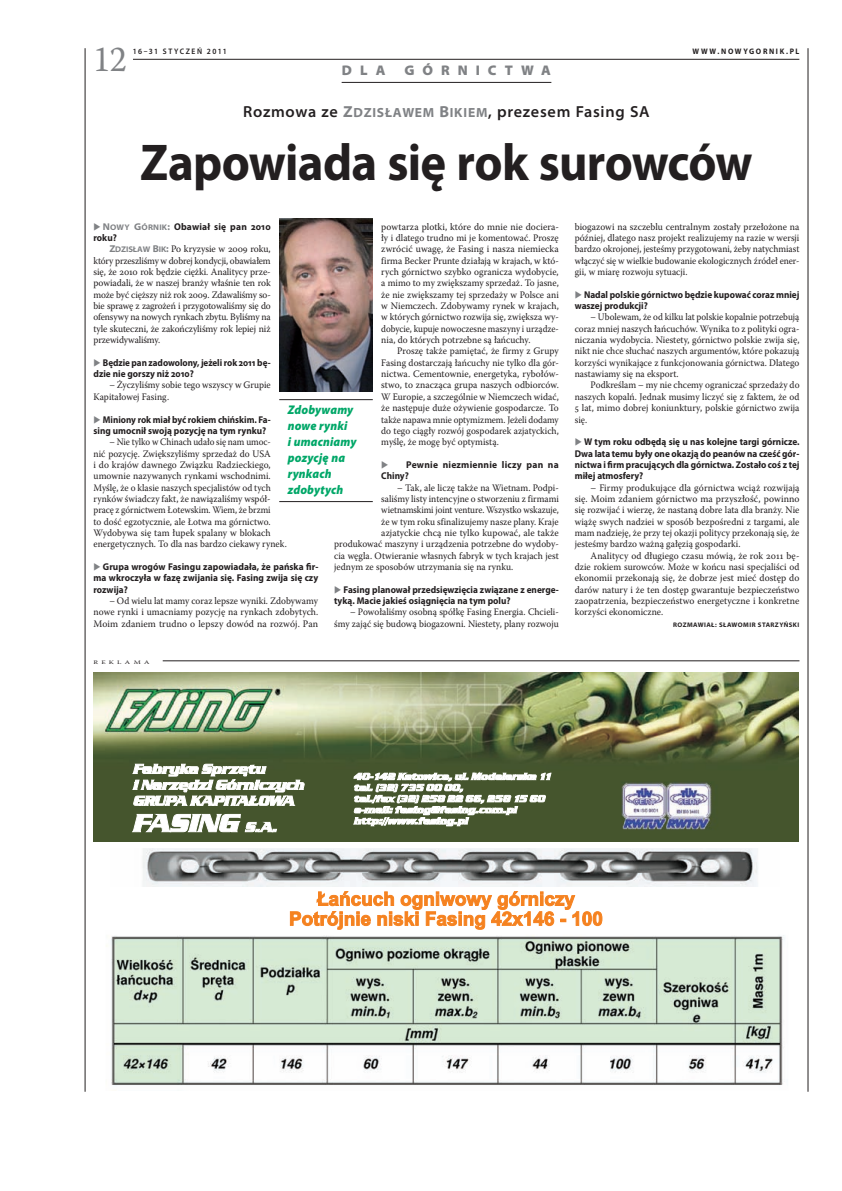
<style>
.page{position:relative;width:842px;height:1191px;background:#fff}
.page>*{position:absolute;margin:0;border:0;box-sizing:border-box;transform-origin:0 0}
.t1{font:700 52px "Myriad Pro";letter-spacing:-.015em;color:#231f20;scale:.94 1}
.t2{font:36px "Warnock Pro";color:#808285;scale:.94 1}
.t3{font:600 semi-expanded 16px "Myriad Pro";letter-spacing:.05em;color:#231f20;scale:.94 1}
.t4{font:900 semi-expanded 14px "Myriad Pro";letter-spacing:.605em;color:#808285;scale:.94 1}
.t5{font:italic 900 12.6px/16px "Myriad Pro";letter-spacing:.01em;color:#00a768;scale:.94 1}
.t6{font:9.9px/11.3px "Warnock Pro";color:#231f20;text-align:justify;scale:.96 1}
.t7{font:9.9px/11.3px "Warnock Pro";color:#231f20;text-align:justify;scale:.95 1}
.t8{font:9.9px/11.3px "Warnock Pro";color:#231f20;text-align:justify;scale:.94 1}
.t9{font:9.9px/11.3px "Warnock Pro";color:#231f20;scale:.91 1}
.t10{font:9.9px/11.3px "Warnock Pro";color:#231f20;text-align:justify;scale:.92 1}
.t11{font:9.9px/11.3px "Warnock Pro";color:#231f20;scale:.93 1}
.t12{font:700 9.8px/11.3px "Myriad Pro";color:#231f20;scale:.94 1}
.t13{font:700 9.8px/11.3px "Myriad Pro";color:#231f20;text-align:justify;scale:.95 1}
.t14{font:700 9.8px/11.3px "Myriad Pro";color:#231f20;scale:.93 1}
.t15{font:700 9.8px/11.3px "Myriad Pro";color:#231f20;scale:.92 1}
.t16{font:700 9.8px/11.3px "Myriad Pro";letter-spacing:.02em;color:#231f20}
.t17{font:700 9.8px/11.3px "Myriad Pro";letter-spacing:.025em;color:#231f20}
.t18{font:700 8px "Myriad Pro";letter-spacing:.215em;color:#231f20;scale:.94 1}
.t19{font:600 8px "Myriad Pro";letter-spacing:.205em;color:#231f20;scale:.94 1}
.t20{font:700 semi-expanded 6.6px "Myriad Pro";letter-spacing:.07em;color:#231f20;scale:.94 1}
.t21{font:5.3px "Warnock Pro";color:#231f20;scale:1.43 1}
.s1{font-family:"Myriad Pro Bold Semi Ext SC830";font-weight:400;font-stretch:normal;color:#808285}
.s2{font-family:"Myriad Pro Bold Semi Ext SC830";font-weight:400;font-stretch:normal;font-size:13.3px;color:#808285}
.s3{font-family:"Myriad Pro Bold Semi Ext SC830";font-weight:400;color:#808285}
.s4{font-family:"Myriad Pro Bold Semi Ext SC830";font-weight:400;font-size:8.2px;color:#808285}
.s5{font-family:"Myriad Pro Bold Semi Ext SC830";color:#808285}
.s6{font-family:"Myriad Pro Bold Semi Ext SC830";font-size:8.2px;color:#808285}
</style>
<div class="page">
<hr style="left:133px;top:59px;width:666px;height:1px;background:#231f20">
<hr style="left:85px;top:48px;width:1px;height:1043px;background:#231f20">
<hr style="left:808px;top:48px;width:1px;height:1043px;background:#231f20">
<hr style="left:342px;top:82px;width:209px;height:1px;background:#231f20">
<img style="left:279px;top:218px;width:94px;height:174px">
<hr style="left:279px;top:399px;width:94px;height:1px;background:#231f20">
<hr style="left:279px;top:501px;width:94px;height:1px;background:#231f20">
<img style="left:94px;top:672px;width:704px;height:169px">
<svg style="left:133px;top:763px;width:172px;height:43px"></svg>
<svg style="left:132px;top:814px;width:145px;height:18px"></svg>
<svg style="left:353px;top:772px;width:198px;height:54px"></svg>
<svg style="left:290px;top:891px;width:312px;height:39px"></svg>
<img style="left:111px;top:935px;width:674px;height:151px">
<img style="left:143px;top:848px;width:615px;height:38px">
<hr style="left:163px;top:660px;width:636px;height:1px;background:#231f20">
<h2 class="t2" style="left:94px;top:37px;width:37px">12</h2>
<p class="t18" style="left:693px;top:46px;width:115px">www.nowygornik.pl</p>
<p class="t19" style="left:133px;top:46px;width:102px">16–31 STYCZEŃ 2011</p>
<h3 class="t4" style="left:342px;top:63px;width:48px">DLA</h3>
<h3 class="t4" style="left:404px;top:63px;width:157px">GÓRNICTWA</h3>
<h3 class="t3" style="left:243px;top:102px;width:434px">Rozmowa ze <span class="s1">Z</span><span class="s2">DZISŁAWEM</span> <span class="s1">B</span><span class="s2">IKIEM</span>, prezesem Fasing SA</h3>
<h1 class="t1" style="left:140px;top:129px;width:653px">Zapowiada się rok surowców</h1>
<p class="t6" style="left:381px;top:221px;width:187px">powtarza plotki, które do mnie nie dociera&shy;ły i dlatego trudno mi je komentować. Proszę zwrócić uwagę, że Fasing i nasza niemiecka firma Becker Prunte działają w krajach, w któ&shy;rych górnictwo szybko ogranicza wydobycie, a mimo to my zwiększamy sprzedaż. To jasne, że nie zwiększamy tej sprzedaży w Polsce ani w Niemczech. Zdobywamy rynek w krajach, w których górnictwo rozwija się, zwiększa wy&shy;dobycie, kupuje nowoczesne maszyny i urządze&shy;nia, do których potrzebne są łańcuchy.</p>
<p class="t7" style="left:381px;top:345px;width:188px;text-indent:16px">Proszę także pamiętać, że firmy z Grupy Fasing dostarczają łańcuchy nie tylko dla gór&shy;nictwa. Cementownie, energetyka, rybołów&shy;stwo, to znacząca grupa naszych odbiorców.<br>W Europie, a szczególnie w Niemczech widać, że następuje duże ożywienie gospodarcze. To także napawa mnie optymizmem. Jeżeli dodamy do tego ciągły rozwój gospodarek azjatyckich, myślę, że mogę być optymistą.</p>
<p class="t17" style="left:381px;top:458px;width:179px;text-indent:25px">Pewnie niezmiennie liczy pan na<br>Chiny?</p>
<p class="t8" style="left:397px;top:481px;width:173px">– Tak, ale liczę także na Wietnam. Podpi-</p>
<p class="t11" style="left:381px;top:493px;width:192px">saliśmy listy intencyjne o stworzeniu z firmami</p>
<p class="t9" style="left:381px;top:504px;width:197px">wietnamskimi joint venture. Wszystko wskazuje,</p>
<p class="t8" style="left:381px;top:515px;width:190px">że w tym roku sfinalizujemy nasze plany. Kraje</p>
<p class="t6" style="left:381px;top:527px;width:186px">azjatyckie chcą nie tylko kupować, ale także</p>
<p class="t8" style="left:334px;top:538px;width:241px">produkować maszyny i urządzenia potrzebne do wydoby-</p>
<p class="t8" style="left:334px;top:549px;width:241px">cia węgla. Otwieranie własnych fabryk w tych krajach jest</p>
<p class="t8" style="left:334px;top:561px;width:192px">jednym ze sposobów utrzymania się na rynku.</p>
<p class="t12" style="left:334px;top:583px;width:241px;text-indent:9px">Fasing planował przedsięwzięcia związane z energe&shy;tyką. Macie jakieś osiągnięcia na tym polu?</p>
<p class="t8" style="left:334px;top:606px;width:241px;text-align:right">– Powołaliśmy osobną spółkę Fasing Energia. Chcieli&shy;śmy zająć się budową biogazowni. Niestety, plany rozwoju</p>
<p class="t16" style="left:94px;top:220px;width:179px;text-indent:9px"><span class="s3">N</span><span class="s4">OWY</span> <span class="s3">G</span><span class="s4">ÓRNIK</span><span class="s3">:</span> Obawiał się pan 2010 roku?</p>
<p class="t6" style="left:94px;top:243px;width:186px;text-indent:16px"><span class="s5">Z</span><span class="s6">DZISŁAW</span> <span class="s5">B</span><span class="s6">IK</span><span class="s5">:</span> Po kryzysie w 2009 roku, który przeszliśmy w dobrej kondycji, obawiałem się, że 2010 rok będzie ciężki. Analitycy prze&shy;powiadali, że w naszej branży właśnie ten rok może być cięższy niż rok 2009. Zdawaliśmy so&shy;bie sprawę z zagrożeń i przygotowaliśmy się do ofensywy na nowych rynkach zbytu. Byliśmy na tyle skuteczni, że zakończyliśmy rok lepiej niż przewidywaliśmy.</p>
<p class="t15" style="left:94px;top:356px;width:194px;text-indent:9px">Będzie pan zadowolony, jeżeli rok 2011 bę&shy;dzie nie gorszy niż 2010?</p>
<p class="t11" style="left:94px;top:379px;width:192px;text-indent:16px">– Życzyliśmy sobie tego wszyscy w Grupie<br>Kapitałowej Fasing.</p>
<p class="t14" style="left:94px;top:413px;width:192px;text-indent:9px">Miniony rok miał być rokiem chińskim. Fa&shy;sing umocnił swoją pozycję na tym rynku?</p>
<p class="t9" style="left:94px;top:436px;width:214px;text-indent:16px">– Nie tylko w Chinach udało się nam umoc-<br>nić pozycję. Zwiększyliśmy sprzedaż do USA<br>i do krajów dawnego Związku Radzieckiego, umownie nazywanych rynkami wschodnimi.<br>Myślę, że o klasie naszych specjalistów od tych rynków świadczy fakt, że nawiązaliśmy współ&shy;pracę z górnictwem Łotewskim. Wiem, że brzmi<br>to dość egzotycznie, ale Łotwa ma górnictwo.<br>Wydobywa się tam łupek spalany w blokach energetycznych. To dla nas bardzo ciekawy rynek.</p>
<p class="t13" style="left:94px;top:560px;width:238px;text-indent:9px">Grupa wrogów Fasingu zapowiadała, że pańska fir&shy;ma wkroczyła w fazę zwijania się. Fasing zwija się czy rozwija?</p>
<p class="t8" style="left:94px;top:595px;width:241px;text-indent:16px">– Od wielu lat mamy coraz lepsze wyniki. Zdobywamy nowe rynki i umacniamy pozycję na rynkach zdobytych.<br>Moim zdaniem trudno o lepszy dowód na rozwój. Pan</p>
<p class="t5" style="left:288px;top:402px;width:75px">Zdobywamy nowe rynki<br>i umacniamy pozycję na rynkach zdobytych</p>
<p class="t21" style="left:94px;top:659px;width:6px">rek</p>
<p class="t21" style="left:117px;top:659px;width:13px">l ama</p>
<p class="t7" style="left:575px;top:221px;width:238px">biogazowi na szczeblu centralnym zostały przełożone na później, dlatego nasz projekt realizujemy na razie w wersji bardzo okrojonej, jesteśmy przygotowani, żeby natychmiast włączyć się w wielkie budowanie ekologicznych źródeł ener&shy;gii, w miarę rozwoju sytuacji.</p>
<p class="t12" style="left:575px;top:288px;width:241px;text-indent:9px">Nadal polskie górnictwo będzie kupować coraz mniej waszej produkcji?</p>
<p class="t10" style="left:575px;top:311px;width:246px;text-indent:16px">– Ubolewam, że od kilku lat polskie kopalnie potrzebują coraz mniej naszych łańcuchów. Wynika to z polityki ogra&shy;niczania wydobycia. Niestety, górnictwo polskie zwija się, nikt nie chce słuchać naszych argumentów, które pokazują korzyści wynikające z funkcjonowania górnictwa. Dlatego nastawiamy się na eksport.</p>
<p class="t8" style="left:575px;top:379px;width:241px;text-indent:16px">Podkreślam – my nie chcemy ograniczać sprzedaży do naszych kopalń. Jednak musimy liczyć się z faktem, że od 5 lat, mimo dobrej koniunktury, polskie górnictwo zwija się.</p>
<p class="t12" style="left:575px;top:436px;width:241px;text-align:justify;text-indent:9px">W tym roku odbędą się u nas kolejne targi górnicze.<br>Dwa lata temu były one okazją do peanów na cześć gór&shy;nictwa i firm pracujących dla górnictwa. Zostało coś z tej miłej atmosfery?</p>
<p class="t6" style="left:575px;top:481px;width:236px;text-indent:16px">– Firmy produkujące dla górnictwa wciąż rozwijają się. Moim zdaniem górnictwo ma przyszłość, powinno się rozwijać i wierzę, że nastaną dobre lata dla branży. Nie wiążę swych nadziei w sposób bezpośredni z targami, ale mam nadzieję, że przy tej okazji politycy przekonają się, że jesteśmy bardzo ważną gałęzią gospodarki.</p>
<p class="t7" style="left:575px;top:549px;width:238px;text-indent:16px">Analitycy od długiego czasu mówią, że rok 2011 bę&shy;dzie rokiem surowców. Może w końcu nasi specjaliści od ekonomii przekonają się, że dobrze jest mieć dostęp do darów natury i że ten dostęp gwarantuje bezpieczeństwo zaopatrzenia, bezpieczeństwo energetyczne i konkretne korzyści ekonomiczne.</p>
<p class="t20" style="left:673px;top:621px;width:136px">ROZMAWIAŁ: SŁAWOMIR STARZYŃSKI</p>
</div>
